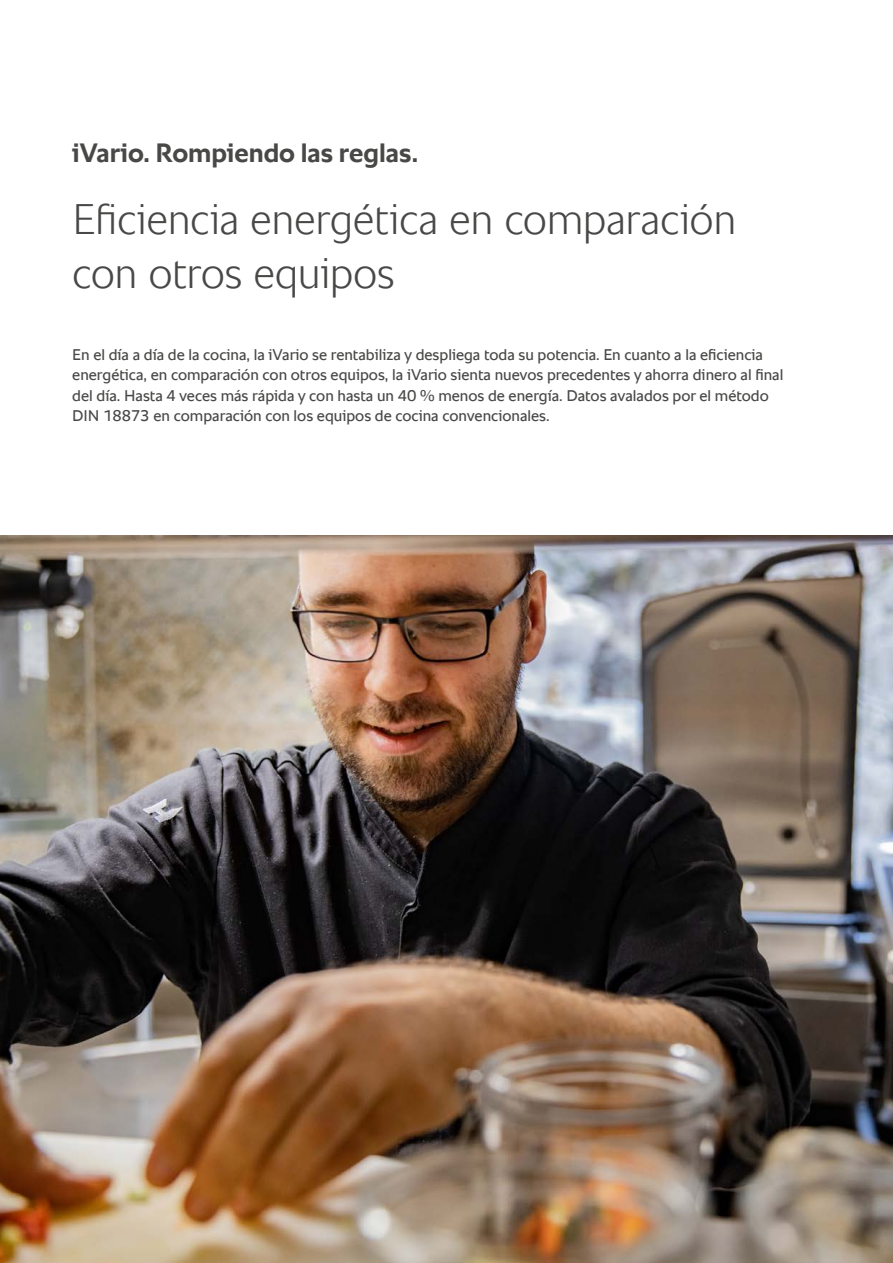
<style>
.page{position:relative;width:893px;height:1263px;background:#fff}
.page>*{position:absolute;margin:0;border:0;box-sizing:border-box;transform-origin:0 0}
.t1{font:300 43.5px/54px "RATIONAL Sans TT";letter-spacing:-.01em;color:#484847}
.t2{font:700 27px "RATIONAL Sans TT";color:#484847}
.t3{font:15.75px/20.4px "RATIONAL Sans TT";color:#484847}
</style>
<div class="page">
<img style="left:0;top:536px;width:893px;height:727px">
<h2 class="t2" style="left:72px;top:133px;width:347px">iVario. Rompiendo las reglas.</h2>
<h1 class="t1" style="left:72px;top:192px;width:666px">Eficiencia energética en comparación con otros equipos</h1>
<p class="t3" style="left:72px;top:345px;width:713px">En el día a día de la cocina, la iVario se rentabiliza y despliega toda su potencia. En cuanto a la eficiencia energética, en comparación con otros equipos, la iVario sienta nuevos precedentes y ahorra dinero al final del día. Hasta 4 veces más rápida y con hasta un 40 % menos de energía. Datos avalados por el método DIN 18873 en comparación con los equipos de cocina convencionales.</p>
</div>
